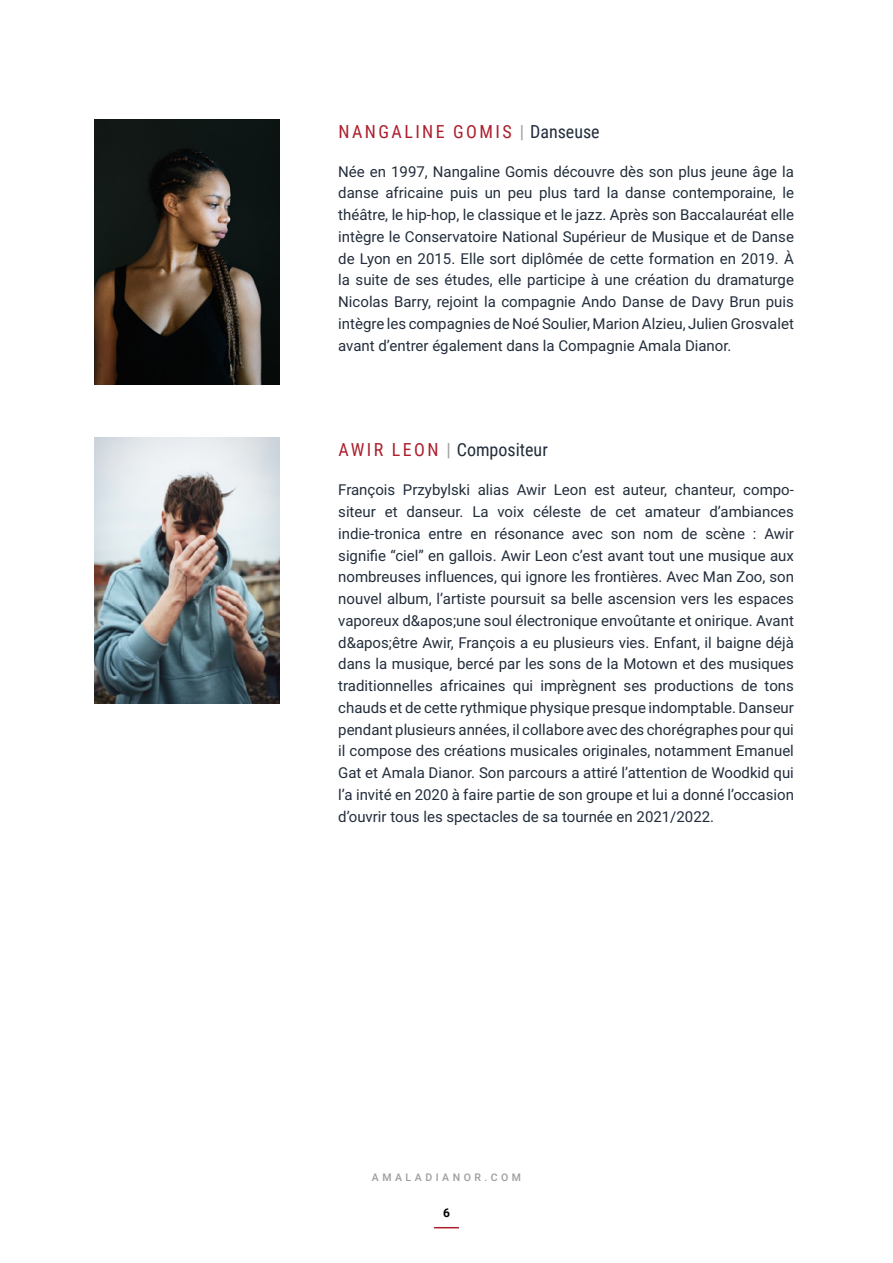
<style>
.page{position:relative;width:893px;height:1263px;background:#fff}
.page>*{position:absolute;margin:0;border:0;box-sizing:border-box;transform-origin:0 0}
.t1{font:18px "Roboto Condensed";letter-spacing:.135em;color:#ac1f2d}
.t2{font:18px "Roboto Condensed";color:#222d3b}
.t3{font:15px/21.8px "Roboto";color:#222d3b;text-align:justify}
.t4{font:700 12px "Roboto";color:#000}
.t5{font:500 10.5px "Roboto";letter-spacing:.335em;color:#9d9d9c}
.s1{color:#9d9d9c}
.s2{color:#222d3b}
.s3{color:#ac1f2d}
</style>
<div class="page">
<img style="left:94px;top:119px;width:185px;height:266px">
<img style="left:94px;top:438px;width:185px;height:265px">
<svg style="left:434px;top:1227px;width:25px;height:1px"></svg>
<p class="t1" style="left:339px;top:119px;width:263px">NANGALINE GOMIS <span class="s1">|</span> <span class="s2">Danseuse</span></p>
<p class="t3" style="left:338px;top:160px;width:457px">Née en 1997, Nangaline Gomis découvre dès son plus jeune âge la danse africaine puis un peu plus tard la danse contemporaine, le théâtre, le hip-hop, le classique et le jazz. Après son Baccalauréat elle intègre le Conservatoire National Supérieur de Musique et de Danse de Lyon en 2015. Elle sort diplômée de cette formation en 2019. À la suite de ses études, elle participe à une création du dramaturge Nicolas Barry, rejoint la compagnie Ando Danse de Davy Brun puis intègre les compagnies de Noé Soulier, Marion Alzieu, Julien Grosvalet avant d’entrer également dans la Compagnie Amala Dianor.</p>
<p class="t2" style="left:339px;top:437px;width:211px"><span class="s3">AWIR LEON</span> <span class="s1">|</span> Compositeur</p>
<p class="t3" style="left:338px;top:478px;width:457px">François Przybylski alias Awir Leon est auteur, chanteur, compo&shy;siteur et danseur. La voix céleste de cet amateur d’ambiances indie-tronica entre en résonance avec son nom de scène : Awir signifie “ciel” en gallois. Awir Leon c’est avant tout une musique aux nombreuses influences, qui ignore les frontières. Avec Man Zoo, son nouvel album, l’artiste poursuit sa belle ascension vers les espaces vaporeux d&amp;apos;une soul électronique envoûtante et onirique. Avant d&amp;apos;être Awir, François a eu plusieurs vies. Enfant, il baigne déjà dans la musique, bercé par les sons de la Motown et des musiques traditionnelles africaines qui imprègnent ses productions de tons chauds et de cette rythmique physique presque indomptable. Danseur pendant plusieurs années, il collabore avec des chorégraphes pour qui il compose des créations musicales originales, notamment Emanuel Gat et Amala Dianor. Son parcours a attiré l’attention de Woodkid qui l’a invité en 2020 à faire partie de son groupe et lui a donné l’occasion d’ouvrir tous les spectacles de sa tournée en 2021/2022.</p>
<p class="t5" style="left:372px;top:1169px;width:151px">AMALADIANOR.COM</p>
<p class="t4" style="left:443px;top:1204px;width:8px">6</p>
</div>
